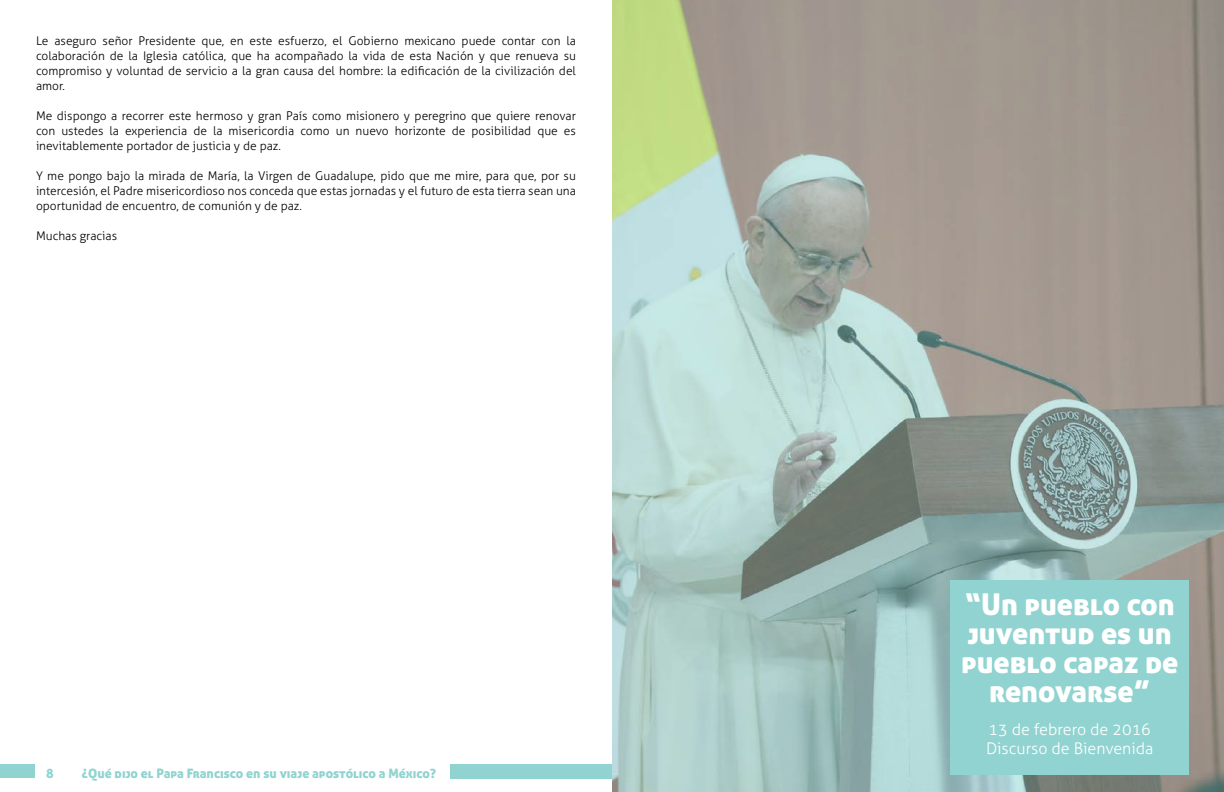
<style>
.page{position:relative;width:1224px;height:792px;background:#fff}
.page>*{position:absolute;margin:0;border:0;box-sizing:border-box;transform-origin:0 0}
.t1{font:30px/29px "Aller Display";color:#fff;text-align:center}
.t2{font:300 16px/19.2px "Aller";color:#fff}
.t3{font:13px "Aller Display";color:#91d3d0}
.t4{font:300 12px/15px "Aller";color:#000;text-align:justify}
</style>
<div class="page">
<div style="left:0;top:764px;width:35px;height:14px;background:#91d3d0"></div>
<div style="left:450px;top:764px;width:766px;height:15px;background:#91d3d0"></div>
<svg style="left:612px;top:0;width:612px;height:792px;background:#a3aea5"></svg>
<div style="left:951px;top:580px;width:238px;height:194px;background:#91d3d0"></div>
<p class="t4" style="left:36px;top:33px;width:542px">Le aseguro señor Presidente que, en este esfuerzo, el Gobierno mexicano puede contar con la colaboración de la Iglesia católica, que ha acompañado la vida de esta Nación y que renueva su compromiso y voluntad de servicio a la gran causa del hombre: la edificación de la civilización del amor.</p>
<p class="t4" style="left:36px;top:108px;width:541px">Me dispongo a recorrer este hermoso y gran País como misionero y peregrino que quiere renovar con ustedes la experiencia de la misericordia como un nuevo horizonte de posibilidad que es inevitablemente portador de justicia y de paz.</p>
<p class="t4" style="left:36px;top:168px;width:541px">Y me pongo bajo la mirada de María, la Virgen de Guadalupe, pido que me mire, para que, por su intercesión, el Padre misericordioso nos conceda que estas jornadas y el futuro de esta tierra sean una oportunidad de encuentro, de comunión y de paz.</p>
<p class="t4" style="left:36px;top:228px;width:83px">Muchas gracias</p>
<p class="t3" style="left:46px;top:765px;width:9px">8</p>
<p class="t3" style="left:82px;top:765px;width:355px">¿Qué dijo el Papa Francisco en su viaje apostólico a México?</p>
<h1 class="t1" style="left:961px;top:589px;width:219px">“Un pueblo con juventud es un pueblo capaz de renovarse”</h1>
<h2 class="t2" style="left:986px;top:719px;width:169px">13 de febrero de 2016<br>Discurso de Bienvenida</h2>
</div>
